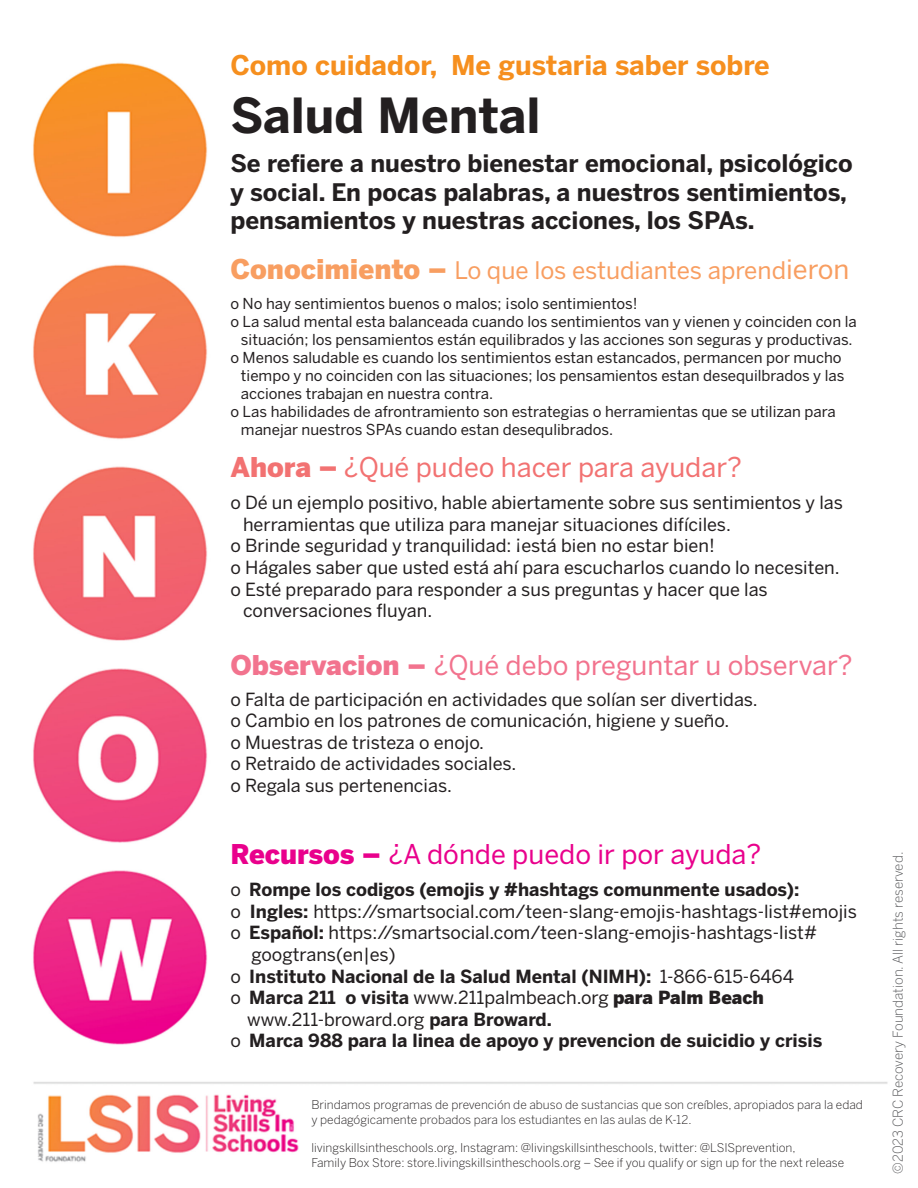
<style>
.page{position:relative;width:918px;height:1188px;background:#fff}
.page>*{position:absolute;margin:0;border:0;box-sizing:border-box;transform-origin:0 0}
.t1{font:700 48px "Benton Sans";color:#231f20}
.t2{font:27px "Benton Sans";color:#f2738e}
.t3{font:700 27px "Benton Sans";color:#f68f1e}
.t4{font:27px "Benton Sans";color:#e9008c}
.t5{font:27px "Benton Sans";color:#f27272}
.t6{font:700 24px/28.8px "Benton Sans";color:#231f20}
.t7{font:24px "Benton Sans";color:#f89e61}
.t8{font:18px/21.6px "Benton Sans";color:#231f20}
.t9{font:700 18px "Benton Sans";color:#231f20}
.t10{font:15px/18px "Benton Sans";color:#231f20}
.t11{font:300 13.5px "Benton Sans";color:#57585a}
.t12{font:300 12px "Benton Sans";color:#231f20}
.s1{font-weight:900;font-size:27px}
.s2{font-size:27px}
.s3{font-weight:900}
.s4{font-weight:400}
.s5{font-weight:700}
</style>
<div class="page">
<img style="left:33px;top:62px;width:855px;height:1100px">
<p class="t3" style="left:230px;top:48px;width:541px">Como cuidador, Me gustaria saber sobre</p>
<p class="t1" style="left:230px;top:85px;width:312px">Salud Mental</p>
<p class="t6" style="left:230px;top:149px;width:624px">Se refiere a nuestro bienestar emocional, psicológico y social. En pocas palabras, a nuestros sentimientos, pensamientos y nuestras acciones, los SPAs.</p>
<p class="t7" style="left:230px;top:255px;width:621px"><span class="s1">Conocimiento –</span> Lo que los estudiantes aprend<span class="s2">ieron</span></p>
<p class="t10" style="left:230px;top:294px;width:409px">o No hay sentimientos buenos o malos; ¡solo sentimientos!</p>
<p class="t10" style="left:230px;top:312px;width:628px;text-align:center">o La salud mental esta balanceada cuando los sentimientos van y vienen y coinciden con la situación; los pensamientos están equilibrados y las acciones son seguras y productivas.</p>
<p class="t10" style="left:241px;top:348px;width:605px;text-indent:-11px">o Menos saludable es cuando los sentimientos estan estancados, permancen por mucho tiempo y no coinciden con las situaciones; los pensamientos estan desequilbrados y las acciones trabajan en nuestra contra.</p>
<p class="t10" style="left:241px;top:402px;width:596px;text-indent:-11px">o Las habilidades de afrontramiento son estrategias o herramientas que se utilizan para manejar nuestros SPAs cuando estan desequlibrados.</p>
<p class="t5" style="left:230px;top:451px;width:513px"><span class="s3">Ahora –</span> ¿Qué pudeo hacer para ayudar?</p>
<p class="t8" style="left:243px;top:492px;width:602px;text-indent:-13px">o Dé un ejemplo positivo, hable abiertamente sobre sus sentimientos y las herramientas que utiliza para manejar situaciones difíciles.</p>
<p class="t8" style="left:230px;top:535px;width:486px">o Brinde seguridad y tranquilidad: ¡está bien no estar bien!</p>
<p class="t8" style="left:230px;top:557px;width:611px">o Hágales saber que usted está ahí para escucharlos cuando lo necesiten.</p>
<p class="t8" style="left:243px;top:578px;width:526px;text-indent:-13px">o Esté preparado para responder a sus preguntas y hacer que las conversaciones fluyan.</p>
<p class="t2" style="left:230px;top:649px;width:624px"><span class="s3">Observacion –</span> ¿Qué debo preguntar u observar?</p>
<p class="t8" style="left:230px;top:688px;width:529px">o Falta de participación en actividades que solían ser divertidas.</p>
<p class="t8" style="left:230px;top:710px;width:501px">o Cambio en los patrones de comunicación, higiene y sueño.</p>
<p class="t8" style="left:230px;top:732px;width:255px">o Muestras de tristeza o enojo.</p>
<p class="t8" style="left:230px;top:753px;width:287px">o Retraido de actividades sociales.</p>
<p class="t8" style="left:230px;top:775px;width:223px">o Regala sus pertenencias.</p>
<p class="t4" style="left:230px;top:838px;width:532px"><span class="s3">Recursos –</span> ¿A dónde puedo ir por ayuda?</p>
<p class="t9" style="left:230px;top:878px;width:571px"><span class="s4">o</span> Rompe los codigos (emojis y #hashtags comunmente usados):</p>
<p class="t8" style="left:230px;top:901px;width:628px">o <span class="s5">Ingles:</span> https://smartsocial.com/teen-slang-emojis-hashtags-list#emojis</p>
<p class="t8" style="left:251px;top:922px;width:567px;text-indent:-21px">o <span class="s5">Español:</span> https://smartsocial.com/teen-slang-emojis-hashtags-list# googtrans(en|es)</p>
<p class="t9" style="left:230px;top:965px;width:565px"><span class="s4">o</span> Instituto Nacional de la Salud Mental (NIMH): <span class="s4">1-866-615-6464</span></p>
<p class="t8" style="left:230px;top:987px;width:535px">o <span class="s5">Marca 211 o visita</span> www.211palmbeach.org <span class="s3">para Palm Beach</span></p>
<p class="t8" style="left:247px;top:1009px;width:306px">www.211-broward.org <span class="s5">para Broward.</span></p>
<p class="t9" style="left:230px;top:1030px;width:594px"><span class="s4">o</span> Marca 988 para la linea de apoyo y prevencion de suicidio y crisis</p>
<p class="t12" style="left:311px;top:1098px;width:553px">Brindamos programas de prevención de abuso de sustancias que son creíbles, apropiados para la edad</p>
<p class="t12" style="left:311px;top:1112px;width:382px">y pedagógicamente probados para los estudiantes en las aulas de K-12.</p>
<p class="t12" style="left:311px;top:1141px;width:486px">livingskillsintheschools.org, Instagram: @livingskillsintheschools, twitter: @LSISprevention,</p>
<p class="t12" style="left:311px;top:1155px;width:534px">Family Box Store: store.livingskillsintheschools.org – See if you qualify or sign up for the next release</p>
<p class="t11" style="left:890px;top:1174px;width:323px;rotate:-90deg">©2023 CRC Recovery Foundation. All rights reserved.</p>
</div>
